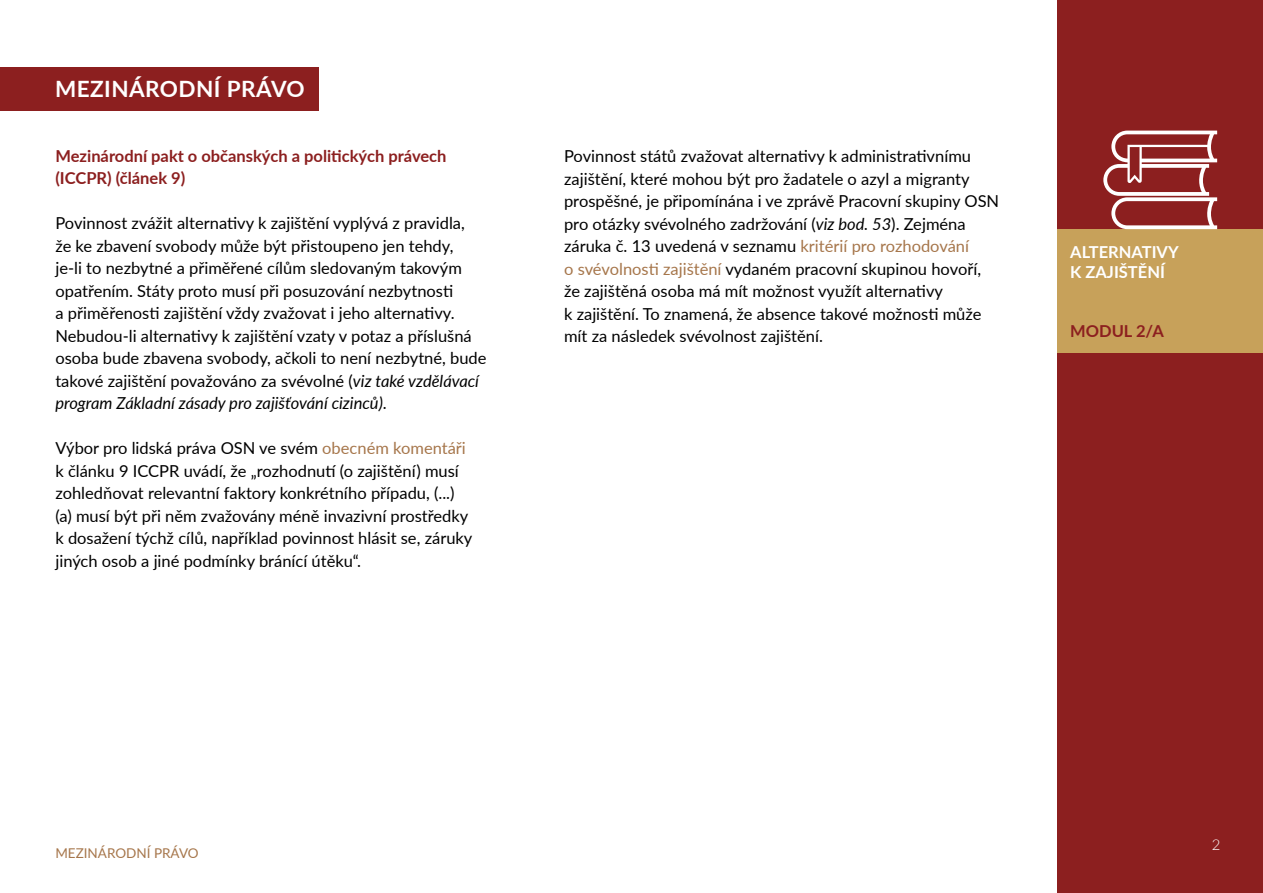
<style>
.page{position:relative;width:1263px;height:893px;background:#fff}
.page>*{position:absolute;margin:0;border:0;box-sizing:border-box;transform-origin:0 0}
.t1{font:700 22.5px "Lato";color:#fff}
.t2{font:16.5px/22.5px "Lato";color:#000}
.t3{font:700 16.5px/22.5px "Lato";color:#8c1f1f}
.t4{font:700 16.5px/19.8px "Lato";color:#fff}
.t5{font:300 15px "Lato";color:#fff}
.t6{font:13.5px "Lato";color:#a6764b}
.s1{font-style:italic}
.s2{color:#a6764b}
</style>
<div class="page">
<div style="left:0;top:67px;width:319px;height:44px;background:#8c1f1f"></div>
<div style="left:1057px;top:0;width:206px;height:893px;background:#8c1f1f"></div>
<div style="left:1057px;top:229px;width:206px;height:124px;background:#c7a15a"></div>
<svg style="left:1103px;top:131px;width:114px;height:98px"></svg>
<h1 class="t1" style="left:55px;top:72px;width:35px">Mezin</h1>
<h1 class="t1" style="left:129px;top:72px;width:33px">árodní</h1>
<h1 class="t1" style="left:227px;top:72px;width:62px">právo</h1>
<p class="t3" style="left:55px;top:144px;width:393px">Mezinárodní pakt o občanských a politických právech (ICCPR) (článek 9)</p>
<p class="t2" style="left:55px;top:211px;width:433px">Povinnost zvážit alternativy k zajištění vyplývá z pravidla,<br>že ke zbavení svobody může být přistoupeno jen tehdy,<br>je-li to nezbytné a přiměřené cílům sledovaným takovým opatřením. Státy proto musí při posuzování nezbytnosti<br>a přiměřenosti zajištění vždy zvažovat i jeho alternativy.<br>Nebudou-li alternativy k zajištění vzaty v potaz a příslušná osoba bude zbavena svobody, ačkoli to není nezbytné, bude takové zajištění považováno za svévolné (<span class="s1">viz také vzdělávací program Základní zásady pro zajišťování cizinců)</span>.</p>
<p class="t2" style="left:55px;top:436px;width:418px">Výbor pro lidská práva OSN ve svém <span class="s2">obecném komentáři </span>k článku 9 ICCPR uvádí, že „rozhodnutí (o zajištění) musí zohledňovat relevantní faktory konkrétního případu, (...) (a) musí být při něm zvažovány méně invazivní prostředky k dosažení týchž cílů, například povinnost hlásit se, záruky jiných osob a jiné podmínky bránící útěku“.</p>
<p class="t2" style="left:564px;top:144px;width:437px">Povinnost států zvažovat alternativy k administrativnímu zajištění, které mohou být pro žadatele o azyl a migranty prospěšné, je připomínána i ve zprávě Pracovní skupiny OSN pro otázky svévolného zadržování (<span class="s1">viz bod. 53</span>). Zejména záruka č. 13 uvedená v seznamu <span class="s2">kritérií pro rozhodování<br>o svévolnosti zajištění</span> vydaném pracovní skupinou hovoří, že zajištěná osoba má mít možnost využít alternativy<br>k zajištění. To znamená, že absence takové možnosti může mít za následek svévolnost zajištění.</p>
<p class="t4" style="left:1070px;top:241px;width:110px">ALTERNATIVY<br>K ZAJIŠTĚNÍ</p>
<p class="t3" style="left:1070px;top:319px;width:95px">MODUL 2/A</p>
<p class="t6" style="left:55px;top:844px;width:145px">Mezinárodní právo</p>
<p class="t5" style="left:1212px;top:835px;width:10px">2</p>
</div>
